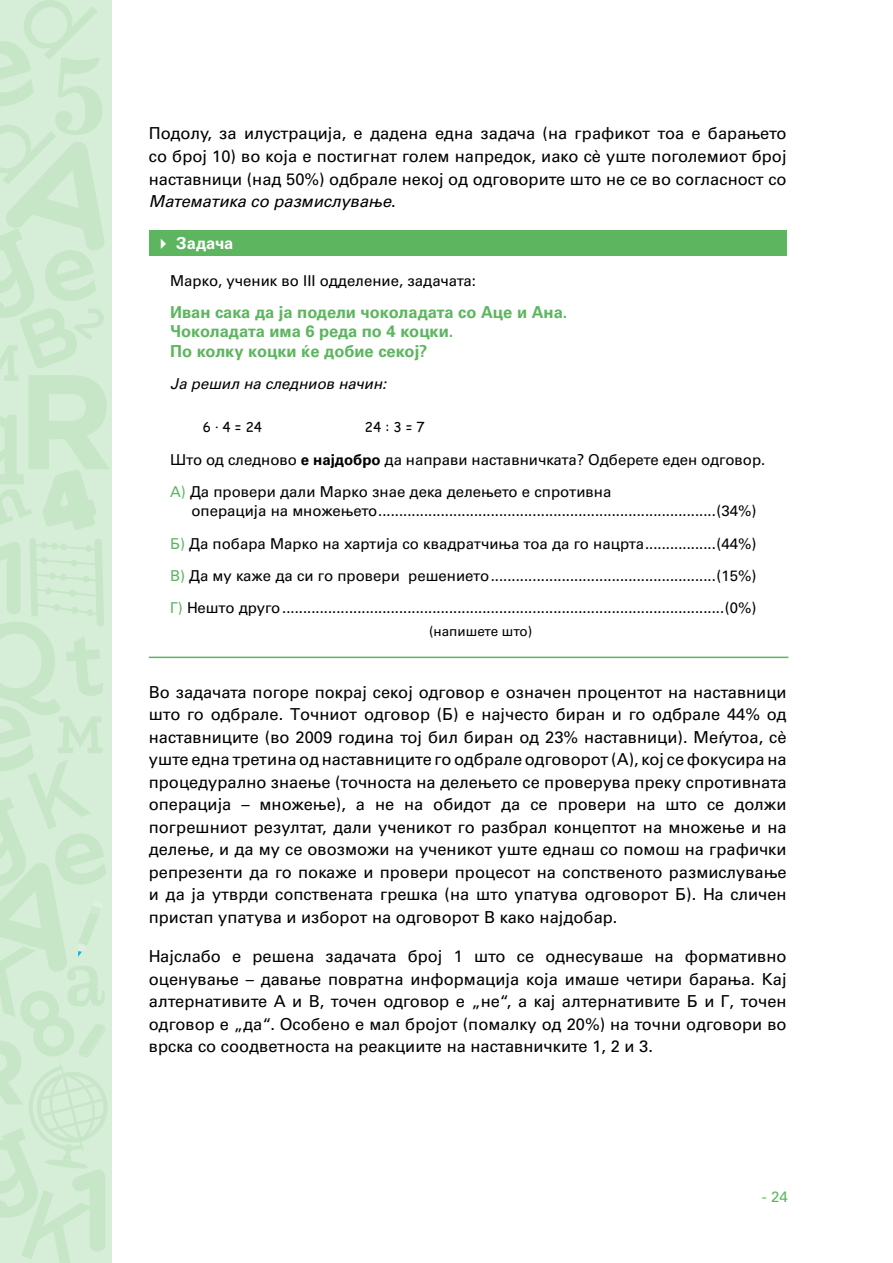
<style>
.page{position:relative;width:893px;height:1263px;background:#fff}
.page>*{position:absolute;margin:0;border:0;box-sizing:border-box;transform-origin:0 0}
.t1{font:16.5px/22.5px "Univers C";color:#000;text-align:justify}
.t2{font:700 16.5px/19.5px "Univers C";color:#5db65f}
.t3{font:700 16.5px "Univers C";color:#fff}
.t4{font:15px/32.2px "Univers C";color:#000}
.t5{font:italic 15px "Univers C";color:#000}
.t6{font:15px "Univers C";color:#5db65f}
.t7{font:13.5px "Univers C";color:#000}
.t8{font:13.5px "Comic Sans MS";color:#000}
.s1{font-style:italic}
.s2{font-weight:700}
.s3{color:#5db65f}
</style>
<div class="page">
<div style="left:0;top:0;width:112px;height:1263px;background:#d6edd7"></div>
<svg style="left:0;top:0;width:109px;height:530px"></svg>
<svg style="left:0;top:538px;width:107px;height:725px"></svg>
<div style="left:149px;top:230px;width:638px;height:25px;background:#5db65f"></div>
<hr style="left:149px;top:657px;width:639px;height:1px;background:#5db65f">
<p class="t1" style="left:149px;top:122px;width:639px">Подолу, за илустрација, е дадена една задача (на графикот тоа е барањето со број 10) во која е постигнат голем напредок, иако сѐ уште поголемиот број наставници (над 50%) одбрале некој од одговорите што не се во согласност со <span class="s1">Математика со размислување</span>.</p>
<p class="t3" style="left:155px;top:234px;width:80px">✔ Задача</p>
<p class="t4" style="left:170px;top:264px;width:307px">Марко, ученик во III одделение, задачата:</p>
<p class="t2" style="left:170px;top:302px;width:399px">Иван сака да ја подели чоколадата со Аце и Ана.<br>Чоколадата има 6 реда по 4 коцки.<br>По колку коцки ќе добие секој?</p>
<p class="t5" style="left:170px;top:375px;width:218px">Ја решил на следниов начин:</p>
<p class="t8" style="left:203px;top:417px;width:61px">6 · 4 = 24</p>
<p class="t8" style="left:365px;top:417px;width:62px">24 : 3 = 7</p>
<p class="t4" style="left:170px;top:443px;width:597px">Што од следново <span class="s2">е најдобро</span> да направи наставничката? Одберете еден одговор.<br><span class="s3">A)</span> Да провери дали Марко знае дека делењето е спротивна</p>
<p class="t4" style="left:170px;top:495px;width:588px;text-align:justify;text-indent:21px">операција на множењето.................................................................................(34%)<br><span class="s3">Б)</span> Да побара Марко на хартија со квадратчиња тоа да го нацрта.................(44%)<br><span class="s3">В)</span> Да му каже да си го провери решението......................................................(15%)<br><span class="s3">Г)</span> Нешто друго..........................................................................................................(0%)</p>
<p class="t7" style="left:429px;top:623px;width:105px">(напишете што)</p>
<p class="t1" style="left:149px;top:680px;width:639px">Во задачата погоре покрај секој одговор е означен процентот на наставници што го одбрале. Точниот одговор (Б) е најчесто биран и го одбрале 44% од наставниците (во 2009 година тој бил биран од 23% наставници). Меѓутоа, сѐ уште една третина од наставниците го одбрале одговорот (А), кој се фокусира на процедурално знаење (точноста на делењето се проверува преку спротивната операција – множење), а не на обидот да се провери на што се должи погрешниот резултат, дали ученикот го разбрал концептот на множење и на делење, и да му се овозможи на ученикот уште еднаш со помош на графички репрезенти да го покаже и провери процесот на сопственото размислување и да ја утврди сопствената грешка (на што упатува одговорот Б). На сличен пристап упатува и изборот на одговорот В како најдобар.</p>
<p class="t1" style="left:149px;top:945px;width:639px">Најслабо е решена задачата број 1 што се однесуваше на формативно оценување – давање повратна информација која имаше четири барања. Кај алтернативите А и В, точен одговор е „не“, а кај алтернативите Б и Г, точен одговор е „да“. Особено е мал бројот (помалку од 20%) на точни одговори во врска со соодветноста на реакциите на наставничките 1, 2 и 3.</p>
<p class="t6" style="left:762px;top:1188px;width:27px">- 24</p>
</div>
